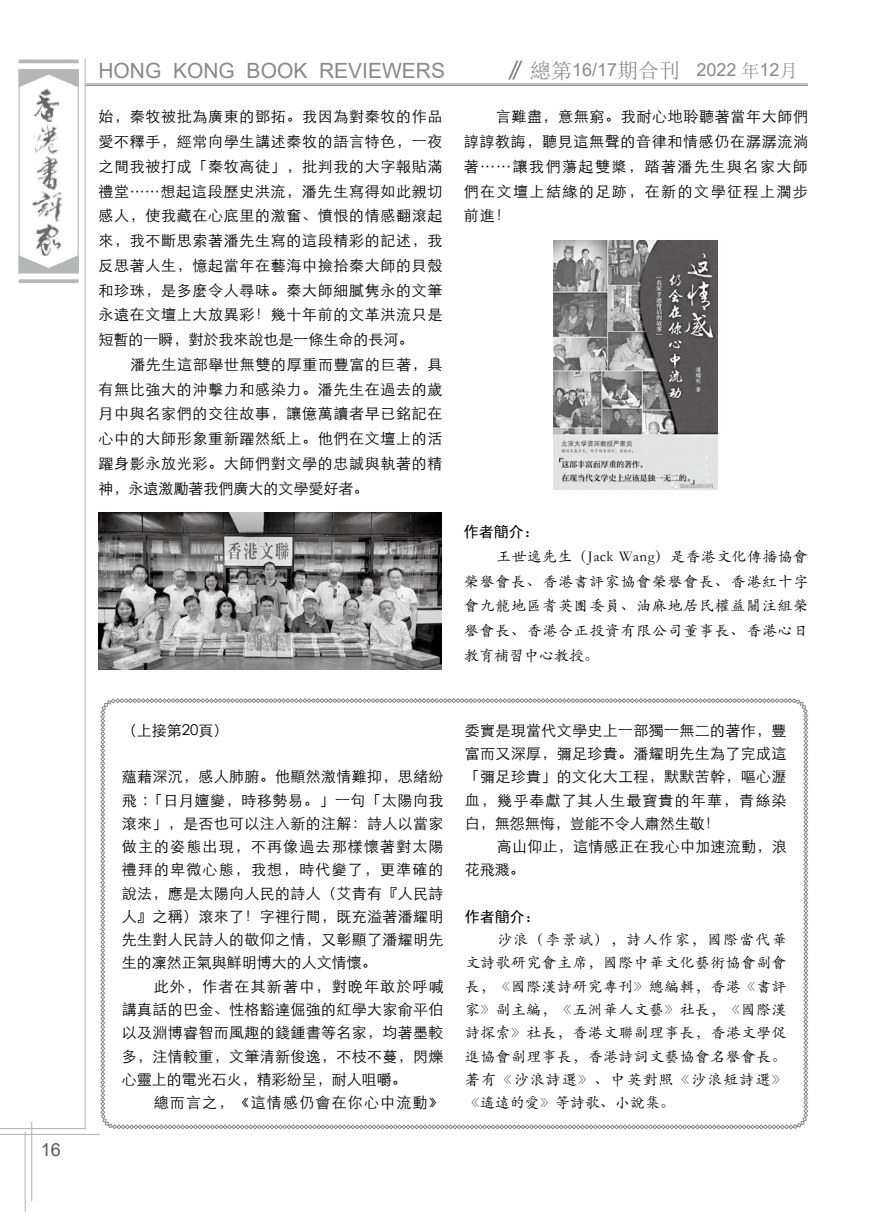
<style>
.page{position:relative;width:893px;height:1212px;background:#fff}
.page>*{position:absolute;margin:0;border:0;box-sizing:border-box;transform-origin:0 0}
.t1{font:21px "Arial";color:#898989}
.t2{font:18px "Arial";color:#898989}
.t3{font:18px "Arial";color:#595757}
.t4{font:15px/24.8px "ST Xihei";letter-spacing:.02em;color:#000;text-align:justify}
.t5{font:15px/23.2px "ST Kaiti";letter-spacing:.045em;color:#000;text-align:justify}
.t6{font:15px "ST Xihei";letter-spacing:.08em;color:#000}
.t7{font:15px "Sim Hei";color:#000}
.s1{font-family:"Sim Sun";font-size:21px}
.s2{font-family:"Sim Sun"}
</style>
<div class="page">
<hr style="left:85px;top:84px;width:723px;height:1px;background:#898989">
<hr style="left:85px;top:85px;width:723px;height:1px;background:#898989">
<svg style="left:508px;top:60px;width:15px;height:20px"></svg>
<svg style="left:19px;top:255px;width:60px;height:28px"></svg>
<div style="left:16px;top:273px;width:66px;height:6px;background:#fff"></div>
<svg style="left:19px;top:60px;width:60px;height:27px"></svg>
<div style="left:16px;top:63px;width:66px;height:6px;background:#fff"></div>
<hr style="left:19px;top:69px;width:1px;height:204px;background:#b5b6b6">
<hr style="left:78px;top:69px;width:1px;height:204px;background:#b5b6b6">
<img style="left:34px;top:88px;width:26px;height:34px">
<img style="left:35px;top:124px;width:23px;height:66px">
<img style="left:32px;top:191px;width:30px;height:31px">
<img style="left:34px;top:224px;width:27px;height:32px">
<hr style="left:0;top:1128px;width:86px;height:1px;background:#b5b6b6">
<hr style="left:0;top:1134px;width:100px;height:1px;background:#b5b6b6">
<hr style="left:31px;top:1122px;width:1px;height:79px;background:#b5b6b6">
<hr style="left:25px;top:1132px;width:1px;height:80px;background:#b5b6b6">
<hr style="left:85px;top:58px;width:1px;height:1071px;background:#b5b6b6">
<img style="left:98px;top:512px;width:343px;height:157px">
<img style="left:554px;top:241px;width:164px;height:248px">
<svg style="left:100px;top:698px;width:708px;height:431px"></svg>
<p class="t3" style="left:41px;top:1137px;width:22px">16</p>
<h1 class="t1" style="left:98px;top:56px;width:348px">HONG KONG BOOK REVIEWERS</h1>
<p class="t2" style="left:530px;top:58px;width:269px"><span class="s1">總第</span>16/17<span class="s1">期合刊</span> 2022 <span class="s2">年</span>12<span class="s2">月</span></p>
<p class="t4" style="left:98px;top:103px;width:346px">始，秦牧被批為廣東的鄧拓。我因為對秦牧的作品愛不釋手，經常向學生講述秦牧的語言特色，一夜之間我被打成「秦牧高徒」，批判我的大字報貼滿禮堂……想起這段歷史洪流，潘先生寫得如此親切感人，使我藏在心底里的激奮、憤恨的情感翻滾起來，我不斷思索著潘先生寫的這段精彩的記述，我反思著人生，憶起當年在藝海中撿拾秦大師的貝殼和珍珠，是多麼令人尋味。秦大師細膩隽永的文筆永遠在文壇上大放異彩！幾十年前的文革洪流只是短暫的一瞬，對於我來說也是一條生命的長河。</p>
<p class="t4" style="left:98px;top:351px;width:346px;text-indent:32px">潘先生這部舉世無雙的厚重而豐富的巨著，具有無比強大的沖擊力和感染力。潘先生在過去的歲月中與名家們的交往故事，讓億萬讀者早已銘記在心中的大師形象重新躍然紙上。他們在文壇上的活躍身影永放光彩。大師們對文學的忠誠與執著的精神，永遠激勵著我們廣大的文學愛好者。</p>
<p class="t4" style="left:464px;top:103px;width:346px;text-indent:32px">言難盡，意無窮。我耐心地聆聽著當年大師們諄諄教誨，聽見這無聲的音律和情感仍在潺潺流淌著……讓我們蕩起雙槳，踏著潘先生與名家大師們在文壇上結緣的足跡，在新的文學征程上濶步前進！</p>
<p class="t7" style="left:464px;top:524px;width:76px">作者簡介：</p>
<p class="t5" style="left:464px;top:543px;width:346px;line-height:24.8px;text-indent:32px">王世逸先生（Jack Wang）是香港文化傳播協會榮譽會長、香港書評家協會榮譽會長、香港紅十字會九龍地區耆英團委員、油麻地居民權益關注組榮譽會長、香港合正投資有限公司董事長、香港心日教育補習中心教授。</p>
<p class="t4" style="left:122px;top:717px;width:108px">（上接第20頁）</p>
<p class="t4" style="left:122px;top:764px;width:323px;line-height:23.2px">蘊藉深沉，感人肺腑。他顯然激情難抑，思緒紛飛 :「日月嬗變，時移勢易。」一句「太陽向我滾來」，是否也可以注入新的注解：詩人以當家做主的姿態出現，不再像過去那樣懷著對太陽禮拜的卑微心態，我想，時代變了，更準確的說法，應是太陽向人民的詩人（艾青有『人民詩人』之稱）滾來了！字裡行間，既充溢著潘耀明先生對人民詩人的敬仰之情，又彰顯了潘耀明先生的凜然正氣與鮮明博大的人文情懷。</p>
<p class="t4" style="left:122px;top:973px;width:323px;line-height:23.2px;text-indent:32px">此外，作者在其新著中，對晚年敢於呼喊講真話的巴金、性格豁達倔強的紅學大家俞平伯以及淵博睿智而風趣的錢鍾書等名家，均著墨較多，注情較重，文筆清新俊逸，不枝不蔓，閃爍心靈上的電光石火，精彩紛呈，耐人咀嚼。</p>
<p class="t6" style="left:154px;top:1091px;width:291px">總而言之，《這情感仍會在你心中流動》</p>
<p class="t4" style="left:465px;top:717px;width:323px;line-height:23.2px">委實是現當代文學史上一部獨一無二的著作，豐富而又深厚，彌足珍貴。潘耀明先生為了完成這「彌足珍貴」的文化大工程，默默苦幹，嘔心瀝血，幾乎奉獻了其人生最寶貴的年華，青絲染白，無怨無悔，豈能不令人肅然生敬！</p>
<p class="t4" style="left:465px;top:834px;width:323px;line-height:23.2px;text-indent:32px">高山仰止，這情感正在我心中加速流動，浪花飛濺。</p>
<p class="t7" style="left:465px;top:909px;width:76px">作者簡介：</p>
<p class="t5" style="left:465px;top:927px;width:323px;text-indent:32px">沙浪（李景斌），詩人作家，國際當代華文詩歌研究會主席，國際中華文化藝術協會副會長，《國際漢詩研究專刊》總編輯，香港《書評家》副主編，《五洲華人文藝》社長，《國際漢詩探索》社長，香港文聯副理事長，香港文學促進協會副理事長，香港詩詞文藝協會名譽會長。著有《沙浪詩選》、中英對照《沙浪短詩選》《遙遠的愛》等詩歌、小說集。</p>
</div>
